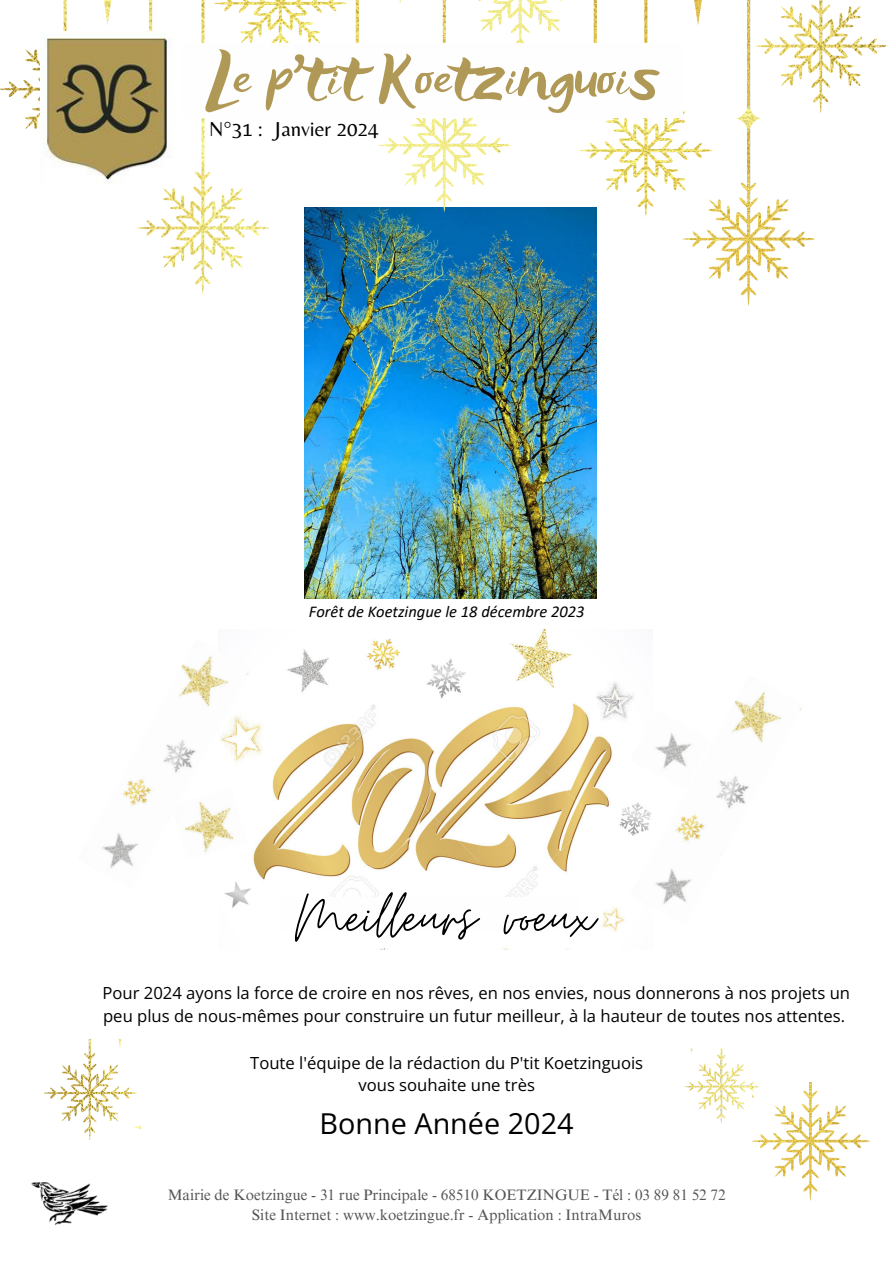
<style>
.page{position:relative;width:893px;height:1264px;background:#fff}
.page>*{position:absolute;margin:0;border:0;box-sizing:border-box;transform-origin:0 0}
.t1{font:71.1px "Moon Time";color:#000}
.t2{font:60px "Lifelogo Easy";color:#b09956}
.t3{font:28.8px "Open Sans";color:#000}
.t4{font:21px "Belleza";color:#000}
.t5{font:16.65px/22.5px "Open Sans";color:#000}
.t6{font:italic 16.5px "Calibri";color:#000}
.t7{font:15.15px "Times NRMT Pro";color:#545454}
</style>
<div class="page">
<img style="left:31px;top:1182px;width:76px;height:43px">
<img style="left:304px;top:305px;width:292px;height:293px">
<img style="left:0;top:0;width:888px;height:305px">
<div style="left:182px;top:43px;width:500px;height:75px;background:#fdfefd"></div>
<img style="left:41px;top:32px;width:133px;height:153px">
<img style="left:752px;top:1082px;width:118px;height:118px">
<img style="left:683px;top:1048px;width:79px;height:81px">
<img style="left:44px;top:1039px;width:97px;height:101px">
<img style="left:224px;top:629px;width:406px;height:320px">
<img style="left:102px;top:639px;width:149px;height:250px">
<img style="left:630px;top:691px;width:172px;height:213px">
<img style="left:630px;top:710px;width:81px;height:79px">
<img style="left:171px;top:788px;width:76px;height:71px">
<div style="left:279px;top:896px;width:300px;height:35px;background:#fdfefd"></div>
<p class="t2" style="left:208px;top:33px;width:449px">Le p'tit Koetzinguois</p>
<p class="t4" style="left:209px;top:116px;width:171px">N°31 : Janvier 2024</p>
<p class="t6" style="left:309px;top:604px;width:277px">Forêt de Koetzingue le 18 décembre 2023</p>
<p class="t1" style="left:295px;top:873px;width:301px">Meilleurs voeux</p>
<p class="t5" style="left:102px;top:981px;width:749px">Pour 2024 ayons la force de croire en nos rêves, en nos envies, nous donnerons à nos projets un peu plus de nous-mêmes pour construire un futur meilleur, à la hauteur de toutes nos attentes.</p>
<p class="t5" style="left:250px;top:1050px;width:394px;line-height:23px;text-align:center">Toute l'équipe de la rédaction du P'tit Koetzinguois vous souhaite une très</p>
<p class="t3" style="left:319px;top:1103px;width:255px">Bonne Année 2024</p>
<p class="t7" style="left:168px;top:1188px;width:559px">Mairie de Koetzingue - 31 rue Principale - 68510 KOETZINGUE - Tél : 03 89 81 52 72</p>
<p class="t7" style="left:252px;top:1209px;width:391px">Site Internet : www.koetzingue.fr - Application : IntraMuros</p>
</div>
